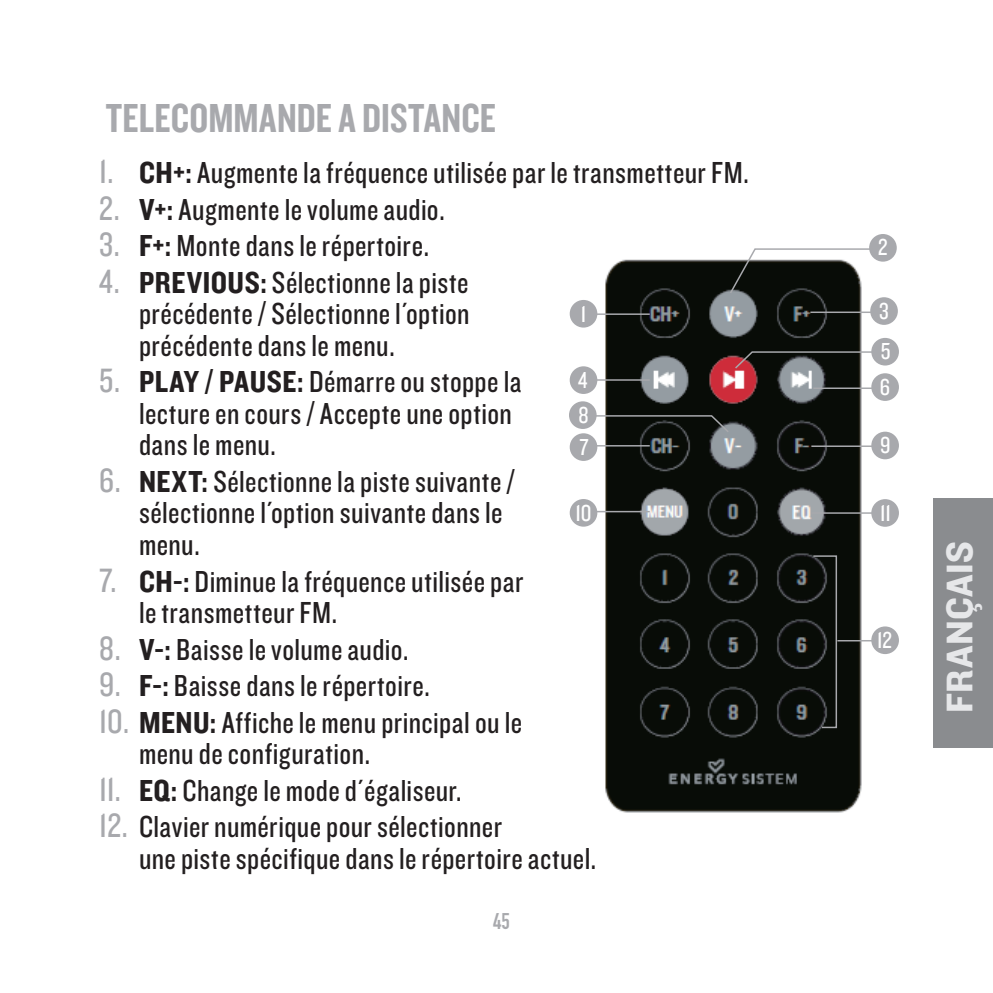
<style>
.page{position:relative;width:993px;height:993px;background:#fff}
.page>*{position:absolute;margin:0;border:0;box-sizing:border-box;transform-origin:0 0}
.t1{font:42px "Knockout HTF49 Liteweight";color:#a8a9ad}
.t2{font:38.5px "Knockout HTF51 Middleweight";color:#e6e7e9}
.t3{font:31.5px/31.5px "Knockout HTF29 Junior Liteweight";letter-spacing:.015em;color:#231f20}
.t4{font:24.15px "Knockout HTF29 Junior Liteweight";color:#fff}
.t5{font:22.4px "DIN Engschrift Alternate";color:#a8a9ad}
.s1{font-size:35px;color:#a8a9ad}
.s2{font-family:"Knockout HTF50 Welterweight"}
</style>
<div class="page">
<div style="left:932px;top:498px;width:60px;height:249px;background:#8a8c8f"></div>
<img style="left:598px;top:259px;width:269px;height:554px">
<hr style="left:810px;top:311px;width:63px;height:2px;background:#a8a9ad">
<hr style="left:811px;top:445px;width:63px;height:2px;background:#a8a9ad">
<hr style="left:837px;top:639px;width:37px;height:2px;background:#a8a9ad">
<hr style="left:813px;top:387px;width:61px;height:2px;background:#a8a9ad">
<div style="left:871px;top:298px;width:25px;height:25px;background:#a8a9ad;border-radius:50%"></div>
<div style="left:869px;top:297px;width:28px;height:28px;border:2px solid #a8a9ad;border-radius:50%"></div>
<div style="left:872px;top:374px;width:25px;height:25px;background:#a8a9ad;border-radius:50%"></div>
<div style="left:871px;top:373px;width:27px;height:28px;border:2px solid #a8a9ad;border-radius:50%"></div>
<svg style="left:733px;top:350px;width:142px;height:20px;background:#4a4342"></svg>
<div style="left:872px;top:339px;width:25px;height:25px;background:#a8a9ad;border-radius:50%"></div>
<div style="left:871px;top:338px;width:27px;height:27px;border:2px solid #a8a9ad;border-radius:50%"></div>
<svg style="left:593px;top:414px;width:137px;height:20px;background:#2f332f"></svg>
<div style="left:570px;top:402px;width:25px;height:25px;background:#a8a9ad;border-radius:50%"></div>
<div style="left:569px;top:401px;width:27px;height:28px;border:2px solid #a8a9ad;border-radius:50%"></div>
<div style="left:872px;top:433px;width:25px;height:25px;background:#a8a9ad;border-radius:50%"></div>
<div style="left:871px;top:431px;width:27px;height:28px;border:2px solid #a8a9ad;border-radius:50%"></div>
<hr style="left:811px;top:512px;width:63px;height:1px;background:#a8a9ad">
<div style="left:872px;top:500px;width:25px;height:25px;background:#a8a9ad;border-radius:50%"></div>
<div style="left:871px;top:499px;width:27px;height:27px;border:2px solid #a8a9ad;border-radius:50%"></div>
<div style="left:872px;top:627px;width:25px;height:25px;background:#a8a9ad;border-radius:50%"></div>
<div style="left:871px;top:626px;width:27px;height:28px;border:2px solid #a8a9ad;border-radius:50%"></div>
<hr style="left:592px;top:313px;width:57px;height:2px;background:#a8a9ad">
<div style="left:570px;top:301px;width:26px;height:25px;background:#a8a9ad;border-radius:50%"></div>
<div style="left:569px;top:300px;width:28px;height:27px;border:2px solid #a8a9ad;border-radius:50%"></div>
<hr style="left:592px;top:379px;width:57px;height:1px;background:#a8a9ad">
<div style="left:570px;top:367px;width:26px;height:25px;background:#a8a9ad;border-radius:50%"></div>
<div style="left:569px;top:366px;width:28px;height:28px;border:2px solid #a8a9ad;border-radius:50%"></div>
<hr style="left:592px;top:445px;width:57px;height:1px;background:#a8a9ad">
<div style="left:570px;top:434px;width:26px;height:25px;background:#a8a9ad;border-radius:50%"></div>
<div style="left:569px;top:433px;width:28px;height:28px;border:2px solid #a8a9ad;border-radius:50%"></div>
<hr style="left:592px;top:510px;width:57px;height:2px;background:#a8a9ad">
<div style="left:570px;top:500px;width:26px;height:25px;background:#a8a9ad;border-radius:50%"></div>
<div style="left:569px;top:499px;width:28px;height:27px;border:2px solid #a8a9ad;border-radius:50%"></div>
<svg style="left:728px;top:248px;width:146px;height:47px"></svg>
<div style="left:870px;top:235px;width:25px;height:25px;background:#a8a9ad;border-radius:50%"></div>
<div style="left:868px;top:234px;width:28px;height:27px;border:2px solid #a8a9ad;border-radius:50%"></div>
<svg style="left:811px;top:554px;width:26px;height:174px;background:#181c18"></svg>
<h1 class="t1" style="left:106px;top:96px;width:391px">TELECOMMANDE A DISTANCE</h1>
<p class="t3" style="left:99px;top:158px;width:651px"><span class="s1">1.</span> <span class="s2">CH+:</span> Augmente la fréquence utilisée par le transmetteur FM.</p>
<p class="t3" style="left:99px;top:194px;width:347px"><span class="s1">2.</span> <span class="s2">V+:</span> Augmente le volume audio.</p>
<p class="t3" style="left:99px;top:231px;width:331px"><span class="s1">3.</span> <span class="s2">F+:</span> Monte dans le répertoire.</p>
<p class="t3" style="left:139px;top:267px;width:332px;text-align:justify;text-indent:-40px"><span class="s1">4.</span> <span class="s2">PREVIOUS:</span> Sélectionne la piste précédente / Sélectionne l´option précédente dans le menu.</p>
<p class="t3" style="left:139px;top:367px;width:384px;text-indent:-40px"><span class="s1">5.</span> <span class="s2">PLAY / PAUSE:</span> Démarre ou stoppe la lecture en cours / Accepte une option dans le menu.</p>
<p class="t3" style="left:139px;top:466px;width:377px;text-indent:-40px"><span class="s1">6.</span> <span class="s2">NEXT:</span> Sélectionne la piste suivante / sélectionne l´option suivante dans le menu.</p>
<p class="t3" style="left:139px;top:566px;width:386px;text-indent:-40px"><span class="s1">7.</span> <span class="s2">CH-:</span> Diminue la fréquence utilisée par le transmetteur FM.</p>
<p class="t3" style="left:99px;top:634px;width:311px"><span class="s1">8.</span> <span class="s2">V-:</span> Baisse le volume audio.</p>
<p class="t3" style="left:99px;top:670px;width:332px"><span class="s1">9.</span> <span class="s2">F-:</span> Baisse dans le répertoire.</p>
<p class="t3" style="left:139px;top:707px;width:384px;text-indent:-40px"><span class="s1">10.</span> <span class="s2">MENU:</span> Affiche le menu principal ou le menu de configuration.</p>
<p class="t3" style="left:99px;top:775px;width:364px"><span class="s1">11.</span> <span class="s2">EQ:</span> Change le mode d´égaliseur.</p>
<p class="t3" style="left:139px;top:811px;width:459px;text-indent:-40px"><span class="s1">12.</span> Clavier numérique pour sélectionner<br>une piste spécifique dans le répertoire actuel.</p>
<p class="t4" style="left:580px;top:301px;width:7px">1</p>
<p class="t4" style="left:578px;top:367px;width:11px">4</p>
<p class="t4" style="left:578px;top:402px;width:12px">8</p>
<p class="t4" style="left:579px;top:434px;width:10px">7</p>
<p class="t4" style="left:575px;top:500px;width:18px">10</p>
<p class="t5" style="left:493px;top:907px;width:18px">45</p>
<p class="t4" style="left:877px;top:234px;width:11px">2</p>
<p class="t4" style="left:879px;top:298px;width:11px">3</p>
<p class="t4" style="left:880px;top:338px;width:11px">5</p>
<p class="t4" style="left:879px;top:374px;width:12px">6</p>
<p class="t4" style="left:879px;top:432px;width:12px">9</p>
<p class="t4" style="left:879px;top:500px;width:12px">11</p>
<p class="t4" style="left:876px;top:626px;width:16px">12</p>
<p class="t2" style="left:938px;top:712px;width:172px;rotate:-90deg">français</p>
</div>
